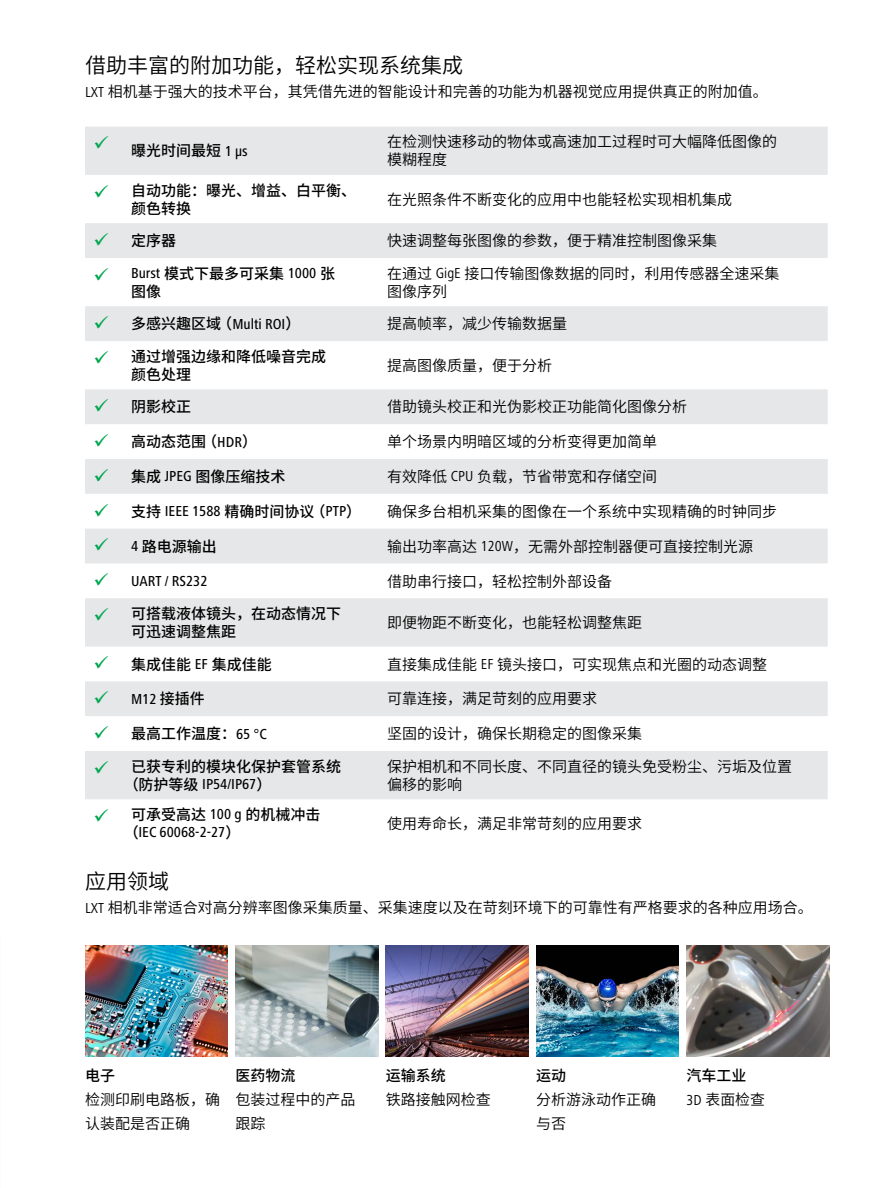
<style>
.page{position:relative;width:893px;height:1188px;background:#fff}
.page>*{position:absolute;margin:0;border:0;box-sizing:border-box;transform-origin:0 0}
.t1{font:21px "Source Han Sans CN";color:#000}
.t2{font:15px/18px "Source Han Sans CN";color:#000}
.t3{font:500 15px/18px "Source Han Sans CN";color:#000}
.t4{font:500 condensed 15px "Frutiger Next Pro";color:#000}
.s1{font-family:"Frutiger Next Pro";font-stretch:condensed}
.s2{color:#00a650}
.s3{font-family:"Source Han Sans CN";font-stretch:normal}
.s4{font-family:"Frutiger Next Pro";font-weight:400;font-stretch:condensed}
.s5{font-weight:400}
</style>
<div class="page">
<img style="left:85px;top:946px;width:143px;height:110px">
<img style="left:235px;top:946px;width:143px;height:110px">
<img style="left:386px;top:946px;width:142px;height:110px">
<img style="left:536px;top:946px;width:143px;height:110px">
<img style="left:687px;top:946px;width:142px;height:110px">
<svg style="left:85px;top:127px;width:743px;height:672px;fill:#e6e7e8"></svg>
<h1 class="t1" style="left:85px;top:53px;width:379px">借助丰富的附加功能，轻松实现系统集成</h1>
<p class="t2" style="left:85px;top:83px;width:684px"><span class="s1">LXT</span> 相机基于强大的技术平台，其凭借先进的智能设计和完善的功能为机器视觉应用提供真正的附加值。</p>
<p class="t3" style="left:94px;top:142px;width:156px"><sup>✓</sup> 曝光时间最短 <span class="s1">1 µs</span></p>
<p class="t2" style="left:387px;top:133px;width:391px">在检测快速移动的物体或高速加工过程时可大幅降低图像的模糊程度</p>
<p class="t3" style="left:131px;top:182px;width:226px;text-indent:-38px"><span class="s2">✓</span> 自动功能：曝光、增益、白平衡、颜色转换</p>
<p class="t2" style="left:387px;top:191px;width:346px">在光照条件不断变化的应用中也能轻松实现相机集成</p>
<p class="t3" style="left:94px;top:232px;width:84px"><span class="s2">✓</span> 定序器</p>
<p class="t2" style="left:387px;top:232px;width:331px">快速调整每张图像的参数，便于精准控制图像采集</p>
<p class="t4" style="left:94px;top:265px;width:243px"><span class="s2">✓</span> Burst <span class="s3">模式下最多可采集</span> 1000 <span class="s3">张</span></p>
<p class="t3" style="left:131px;top:283px;width:31px">图像</p>
<p class="t2" style="left:387px;top:265px;width:394px">在通过 <span class="s1">GigE</span> 接口传输图像数据的同时，利用传感器全速采集图像序列</p>
<p class="t3" style="left:94px;top:315px;width:208px"><span class="s2">✓</span> 多感兴趣区域（<span class="s1">Multi ROI</span>）</p>
<p class="t2" style="left:387px;top:315px;width:181px">提高帧率，减少传输数据量</p>
<p class="t3" style="left:131px;top:348px;width:196px;text-indent:-38px"><span class="s2">✓</span> 通过增强边缘和降低噪音完成颜色处理</p>
<p class="t2" style="left:387px;top:357px;width:166px">提高图像质量，便于分析</p>
<p class="t3" style="left:94px;top:398px;width:99px"><span class="s2">✓</span> 阴影校正</p>
<p class="t2" style="left:387px;top:398px;width:301px">借助镜头校正和光伪影校正功能简化图像分析</p>
<p class="t3" style="left:94px;top:433px;width:165px"><span class="s2">✓</span> 高动态范围（<span class="s1">HDR</span>）</p>
<p class="t2" style="left:387px;top:433px;width:271px">单个场景内明暗区域的分析变得更加简单</p>
<p class="t3" style="left:94px;top:468px;width:193px"><span class="s2">✓</span> 集成 <span class="s1">JPEG</span> 图像压缩技术</p>
<p class="t2" style="left:387px;top:468px;width:271px">有效降低 <span class="s1">CPU</span> 负载，节省带宽和存储空间</p>
<p class="t4" style="left:94px;top:503px;width:269px"><span class="s2">✓</span> <span class="s3">支持</span> IEEE 1588 <span class="s3">精确时间协议（</span>PTP<span class="s3">）</span></p>
<p class="t2" style="left:387px;top:503px;width:391px">确保多台相机采集的图像在一个系统中实现精确的时钟同步</p>
<p class="t3" style="left:94px;top:538px;width:125px"><span class="s2">✓</span> <span class="s1">4</span> 路电源输出</p>
<p class="t2" style="left:387px;top:538px;width:367px">输出功率高达 <span class="s1">120W</span>，无需外部控制器便可直接控制光源</p>
<p class="t4" style="left:94px;top:572px;width:115px"><span class="s2">✓</span> UART / RS232</p>
<p class="t2" style="left:387px;top:572px;width:226px">借助串行接口，轻松控制外部设备</p>
<p class="t3" style="left:131px;top:605px;width:211px;text-indent:-38px"><span class="s2">✓</span> 可搭载液体镜头，在动态情况下可迅速调整焦距</p>
<p class="t2" style="left:387px;top:614px;width:256px">即便物距不断变化，也能轻松调整焦距</p>
<p class="t3" style="left:94px;top:655px;width:180px"><span class="s2">✓</span> 集成佳能 <span class="s1">EF</span> 集成佳能</p>
<p class="t2" style="left:387px;top:655px;width:382px">直接集成佳能 <span class="s1">EF</span> 镜头接口，可实现焦点和光圈的动态调整</p>
<p class="t4" style="left:94px;top:690px;width:113px"><span class="s2">✓</span> M12 <span class="s3">接插件</span></p>
<p class="t2" style="left:387px;top:690px;width:211px">可靠连接，满足苛刻的应用要求</p>
<p class="t3" style="left:94px;top:725px;width:175px"><span class="s2">✓</span> 最高工作温度：<span class="s1">65 °C</span></p>
<p class="t2" style="left:387px;top:725px;width:256px">坚固的设计，确保长期稳定的图像采集</p>
<p class="t3" style="left:94px;top:758px;width:249px"><span class="s2">✓</span> 已获专利的模块化保护套管系统</p>
<p class="t4" style="left:124px;top:776px;width:149px"><span class="s3">（防护等级</span> IP54/IP67<span class="s3">）</span></p>
<p class="t2" style="left:387px;top:758px;width:406px">保护相机和不同长度、不同直径的镜头免受粉尘、污垢及位置偏移的影响</p>
<p class="t3" style="left:94px;top:806px;width:228px"><span class="s2">✓</span> 可承受高达 <span class="s1">100 g</span> 的机械冲击</p>
<p class="t4" style="left:124px;top:824px;width:118px"><span class="s3">（</span>IEC 60068-2-27<span class="s3">）</span></p>
<p class="t2" style="left:387px;top:815px;width:256px">使用寿命长，满足非常苛刻的应用要求</p>
<h1 class="t1" style="left:85px;top:869px;width:85px">应用领域</h1>
<p class="t2" style="left:85px;top:899px;width:729px"><span class="s1">LXT</span> 相机非常适合对高分辨率图像采集质量、采集速度以及在苛刻环境下的可靠性有严格要求的各种应用场合。</p>
<p class="t3" style="left:85px;top:1066px;width:31px">电子</p>
<p class="t2" style="left:85px;top:1087px;width:136px;line-height:24px">检测印刷电路板，确认装配是否正确</p>
<p class="t3" style="left:235px;top:1066px;width:61px">医药物流</p>
<p class="t2" style="left:235px;top:1087px;width:121px;line-height:24px">包装过程中的产品跟踪</p>
<p class="t3" style="left:386px;top:1066px;width:61px">运输系统</p>
<p class="t2" style="left:386px;top:1090px;width:106px">铁路接触网检查</p>
<p class="t3" style="left:536px;top:1066px;width:31px">运动</p>
<p class="t2" style="left:536px;top:1087px;width:121px;line-height:24px">分析游泳动作正确与否</p>
<p class="t3" style="left:687px;top:1063px;width:80px;line-height:24.8px">汽车工业<br><span class="s4">3D</span> <span class="s5">表面检查</span></p>
</div>
